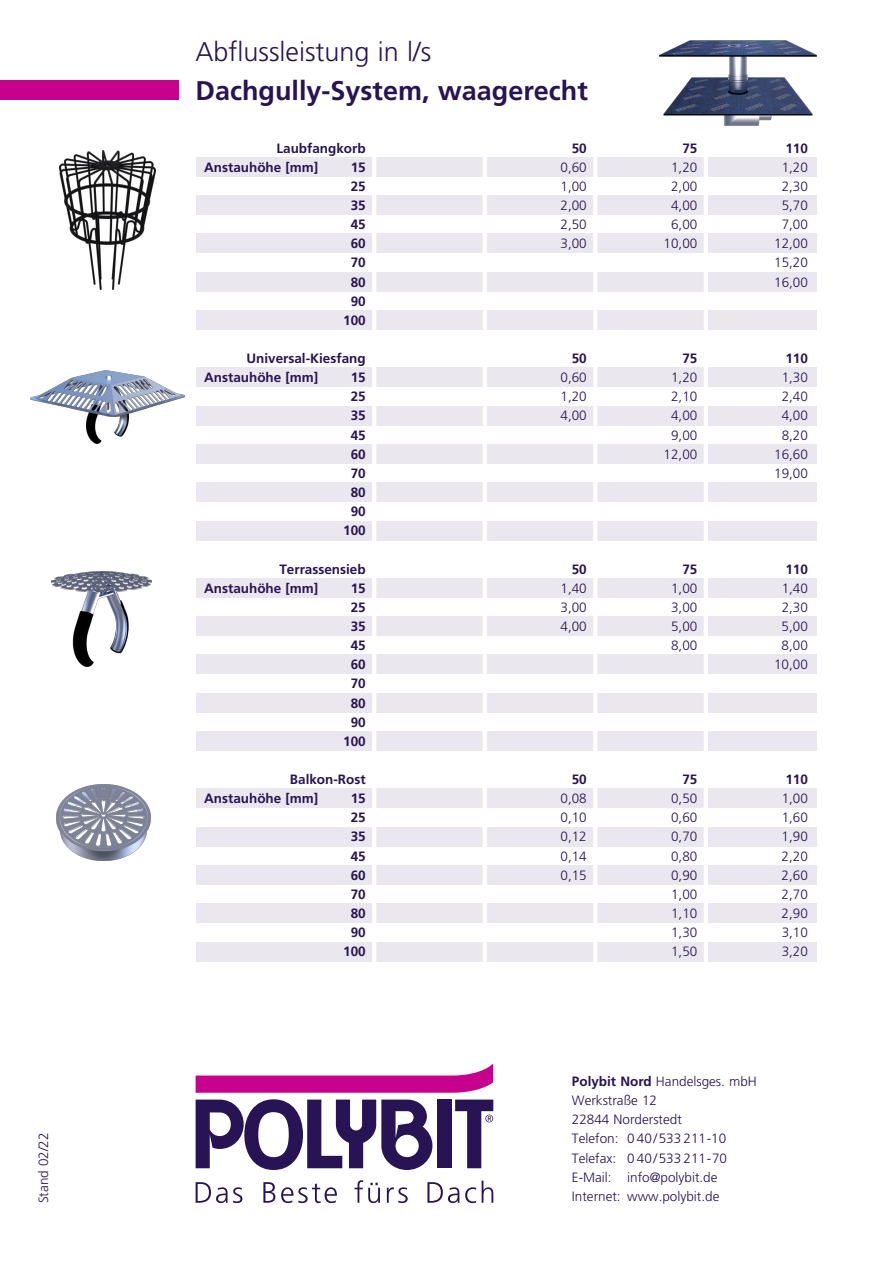
<style>
.page{position:relative;width:893px;height:1263px;background:#fff}
.page>*{position:absolute;margin:0;border:0;box-sizing:border-box;transform-origin:0 0}
.t1{font:700 27px "Frutiger LT Pro";color:#281354}
.t2{font:300 27px "Frutiger LT Pro";color:#281354}
.t3{font:300 13.5px/19.2px "Frutiger LT Pro";color:#281354}
.t4{font:700 13.5px/19.2px "Frutiger LT Pro";color:#281354;text-align:center}
.s1{font-weight:700}
</style>
<div class="page">
<img style="left:659px;top:40px;width:157px;height:86px">
<div style="left:196px;top:157px;width:620px;height:19px;background:#eae8ee"></div>
<div style="left:196px;top:196px;width:620px;height:19px;background:#eae8ee"></div>
<div style="left:196px;top:234px;width:620px;height:19px;background:#eae8ee"></div>
<div style="left:196px;top:272px;width:620px;height:19px;background:#eae8ee"></div>
<div style="left:196px;top:310px;width:620px;height:20px;background:#eae8ee"></div>
<div style="left:196px;top:368px;width:620px;height:19px;background:#eae8ee"></div>
<div style="left:196px;top:406px;width:620px;height:19px;background:#eae8ee"></div>
<div style="left:196px;top:444px;width:620px;height:19px;background:#eae8ee"></div>
<div style="left:196px;top:483px;width:620px;height:19px;background:#eae8ee"></div>
<div style="left:196px;top:521px;width:620px;height:19px;background:#eae8ee"></div>
<div style="left:196px;top:578px;width:620px;height:19px;background:#eae8ee"></div>
<div style="left:196px;top:617px;width:620px;height:19px;background:#eae8ee"></div>
<div style="left:196px;top:655px;width:620px;height:19px;background:#eae8ee"></div>
<div style="left:196px;top:693px;width:620px;height:19px;background:#eae8ee"></div>
<div style="left:196px;top:731px;width:620px;height:19px;background:#eae8ee"></div>
<div style="left:196px;top:789px;width:620px;height:19px;background:#eae8ee"></div>
<div style="left:196px;top:827px;width:620px;height:19px;background:#eae8ee"></div>
<div style="left:196px;top:865px;width:620px;height:19px;background:#eae8ee"></div>
<div style="left:196px;top:904px;width:620px;height:19px;background:#eae8ee"></div>
<div style="left:196px;top:942px;width:620px;height:19px;background:#eae8ee"></div>
<img style="left:52px;top:572px;width:100px;height:95px">
<div style="left:0;top:81px;width:179px;height:19px;background:#c7008d"></div>
<hr style="left:372px;top:138px;width:4px;height:909px;background:#fff">
<hr style="left:483px;top:138px;width:4px;height:895px;background:#fff">
<hr style="left:593px;top:138px;width:4px;height:919px;background:#fff">
<hr style="left:704px;top:138px;width:4px;height:889px;background:#fff">
<div style="left:437px;top:1099px;width:14px;height:69px;background:#281355"></div>
<svg style="left:196px;top:1099px;width:236px;height:71px"></svg>
<svg style="left:196px;top:1063px;width:297px;height:30px"></svg>
<svg style="left:455px;top:1099px;width:38px;height:69px"></svg>
<svg style="left:196px;top:1182px;width:46px;height:21px"></svg>
<svg style="left:263px;top:1182px;width:12px;height:21px"></svg>
<svg style="left:281px;top:1183px;width:56px;height:20px"></svg>
<svg style="left:354px;top:1180px;width:26px;height:23px"></svg>
<svg style="left:387px;top:1187px;width:21px;height:16px"></svg>
<svg style="left:427px;top:1182px;width:49px;height:21px"></svg>
<svg style="left:482px;top:1180px;width:11px;height:23px"></svg>
<img style="left:56px;top:785px;width:95px;height:75px">
<img style="left:31px;top:370px;width:153px;height:74px">
<img style="left:60px;top:150px;width:95px;height:140px">
<p class="t3" style="left:35px;top:1203px;width:72px;rotate:-90deg">Stand 02/22</p>
<h1 class="t2" style="left:196px;top:41px;width:237px">Abflussleistung in l/s</h1>
<h1 class="t1" style="left:196px;top:79px;width:394px">Dachgully-System, waagerecht</h1>
<p class="t4" style="left:276px;top:139px;width:91px">Laubfangkorb</p>
<p class="t4" style="left:572px;top:139px;width:17px">50</p>
<p class="t4" style="left:682px;top:139px;width:17px">75</p>
<p class="t4" style="left:785px;top:139px;width:24px">110</p>
<p class="t4" style="left:204px;top:158px;width:116px">Anstauhöhe [mm]</p>
<p class="t4" style="left:351px;top:158px;width:17px">15</p>
<p class="t3" style="left:561px;top:158px;width:28px">0,60</p>
<p class="t3" style="left:671px;top:158px;width:28px">1,20</p>
<p class="t3" style="left:782px;top:158px;width:28px">1,20</p>
<p class="t4" style="left:351px;top:178px;width:17px">25</p>
<p class="t3" style="left:561px;top:178px;width:28px">1,00</p>
<p class="t3" style="left:671px;top:178px;width:28px">2,00</p>
<p class="t3" style="left:782px;top:178px;width:28px">2,30</p>
<p class="t4" style="left:351px;top:197px;width:17px">35</p>
<p class="t3" style="left:560px;top:197px;width:28px">2,00</p>
<p class="t3" style="left:671px;top:197px;width:28px">4,00</p>
<p class="t3" style="left:782px;top:197px;width:28px">5,70</p>
<p class="t4" style="left:351px;top:216px;width:17px">45</p>
<p class="t3" style="left:561px;top:216px;width:28px">2,50</p>
<p class="t3" style="left:671px;top:216px;width:28px">6,00</p>
<p class="t3" style="left:782px;top:216px;width:28px">7,00</p>
<p class="t4" style="left:351px;top:235px;width:17px">60</p>
<p class="t3" style="left:561px;top:235px;width:28px">3,00</p>
<p class="t3" style="left:664px;top:235px;width:35px">10,00</p>
<p class="t3" style="left:774px;top:235px;width:35px">12,00</p>
<p class="t4" style="left:351px;top:254px;width:17px">70</p>
<p class="t3" style="left:774px;top:254px;width:35px">15,20</p>
<p class="t4" style="left:351px;top:273px;width:17px">80</p>
<p class="t3" style="left:774px;top:273px;width:35px">16,00</p>
<p class="t4" style="left:343px;top:292px;width:24px">90<br>100</p>
<p class="t4" style="left:246px;top:350px;width:121px">Universal-Kiesfang</p>
<p class="t4" style="left:572px;top:350px;width:17px">50</p>
<p class="t4" style="left:682px;top:350px;width:17px">75</p>
<p class="t4" style="left:785px;top:350px;width:24px">110</p>
<p class="t4" style="left:204px;top:369px;width:116px">Anstauhöhe [mm]</p>
<p class="t4" style="left:351px;top:369px;width:17px">15</p>
<p class="t3" style="left:560px;top:369px;width:28px">0,60</p>
<p class="t3" style="left:671px;top:369px;width:28px">1,20</p>
<p class="t3" style="left:782px;top:369px;width:28px">1,30</p>
<p class="t4" style="left:351px;top:388px;width:17px">25</p>
<p class="t3" style="left:560px;top:388px;width:28px">1,20</p>
<p class="t3" style="left:671px;top:388px;width:28px">2,10</p>
<p class="t3" style="left:782px;top:388px;width:28px">2,40</p>
<p class="t4" style="left:351px;top:407px;width:17px">35</p>
<p class="t3" style="left:560px;top:407px;width:28px">4,00</p>
<p class="t3" style="left:671px;top:407px;width:28px">4,00</p>
<p class="t3" style="left:782px;top:407px;width:28px">4,00</p>
<p class="t4" style="left:351px;top:426px;width:17px">45</p>
<p class="t3" style="left:671px;top:426px;width:28px">9,00</p>
<p class="t3" style="left:782px;top:426px;width:28px">8,20</p>
<p class="t4" style="left:351px;top:445px;width:17px">60</p>
<p class="t3" style="left:664px;top:445px;width:35px">12,00</p>
<p class="t3" style="left:774px;top:445px;width:35px">16,60</p>
<p class="t4" style="left:351px;top:465px;width:17px">70</p>
<p class="t3" style="left:774px;top:465px;width:35px">19,00</p>
<p class="t4" style="left:343px;top:484px;width:24px">80<br>90<br>100</p>
<p class="t4" style="left:279px;top:560px;width:88px">Terrassensieb</p>
<p class="t4" style="left:572px;top:560px;width:17px">50</p>
<p class="t4" style="left:682px;top:560px;width:17px">75</p>
<p class="t4" style="left:785px;top:560px;width:24px">110</p>
<p class="t4" style="left:204px;top:579px;width:116px">Anstauhöhe [mm]</p>
<p class="t4" style="left:351px;top:579px;width:17px">15</p>
<p class="t3" style="left:560px;top:579px;width:28px">1,40</p>
<p class="t3" style="left:671px;top:579px;width:28px">1,00</p>
<p class="t3" style="left:782px;top:579px;width:28px">1,40</p>
<p class="t4" style="left:351px;top:599px;width:17px">25</p>
<p class="t3" style="left:560px;top:598px;width:28px">3,00</p>
<p class="t3" style="left:671px;top:598px;width:28px">3,00</p>
<p class="t3" style="left:782px;top:598px;width:28px">2,30</p>
<p class="t4" style="left:351px;top:618px;width:17px">35</p>
<p class="t3" style="left:560px;top:618px;width:28px">4,00</p>
<p class="t3" style="left:671px;top:618px;width:28px">5,00</p>
<p class="t3" style="left:782px;top:618px;width:28px">5,00</p>
<p class="t4" style="left:351px;top:637px;width:17px">45</p>
<p class="t3" style="left:671px;top:637px;width:28px">8,00</p>
<p class="t3" style="left:782px;top:637px;width:28px">8,00</p>
<p class="t4" style="left:351px;top:656px;width:17px">60</p>
<p class="t3" style="left:774px;top:656px;width:35px">10,00</p>
<p class="t4" style="left:343px;top:675px;width:24px">70<br>80<br>90<br>100</p>
<p class="t4" style="left:290px;top:771px;width:77px">Balkon-Rost</p>
<p class="t4" style="left:572px;top:771px;width:17px">50</p>
<p class="t4" style="left:682px;top:771px;width:17px">75</p>
<p class="t4" style="left:785px;top:771px;width:24px">110</p>
<p class="t4" style="left:204px;top:790px;width:116px">Anstauhöhe [mm]</p>
<p class="t4" style="left:351px;top:790px;width:17px">15</p>
<p class="t3" style="left:560px;top:790px;width:28px">0,08</p>
<p class="t3" style="left:671px;top:790px;width:28px">0,50</p>
<p class="t3" style="left:782px;top:790px;width:28px">1,00</p>
<p class="t4" style="left:351px;top:809px;width:17px">25</p>
<p class="t3" style="left:560px;top:809px;width:28px">0,10</p>
<p class="t3" style="left:671px;top:809px;width:28px">0,60</p>
<p class="t3" style="left:782px;top:809px;width:28px">1,60</p>
<p class="t4" style="left:351px;top:828px;width:17px">35</p>
<p class="t3" style="left:560px;top:828px;width:28px">0,12</p>
<p class="t3" style="left:671px;top:828px;width:28px">0,70</p>
<p class="t3" style="left:782px;top:828px;width:28px">1,90</p>
<p class="t4" style="left:351px;top:847px;width:17px">45</p>
<p class="t3" style="left:560px;top:847px;width:28px">0,14</p>
<p class="t3" style="left:671px;top:847px;width:28px">0,80</p>
<p class="t3" style="left:782px;top:847px;width:28px">2,20</p>
<p class="t4" style="left:351px;top:866px;width:17px">60</p>
<p class="t3" style="left:560px;top:866px;width:28px">0,15</p>
<p class="t3" style="left:671px;top:866px;width:28px">0,90</p>
<p class="t3" style="left:782px;top:866px;width:28px">2,60</p>
<p class="t4" style="left:351px;top:886px;width:17px">70</p>
<p class="t3" style="left:671px;top:885px;width:28px">1,00</p>
<p class="t3" style="left:782px;top:885px;width:28px">2,70</p>
<p class="t4" style="left:351px;top:905px;width:17px">80</p>
<p class="t3" style="left:671px;top:905px;width:28px">1,10</p>
<p class="t3" style="left:782px;top:905px;width:28px">2,90</p>
<p class="t4" style="left:351px;top:924px;width:17px">90</p>
<p class="t3" style="left:671px;top:924px;width:28px">1,30</p>
<p class="t3" style="left:782px;top:924px;width:28px">3,10</p>
<p class="t4" style="left:343px;top:943px;width:24px">100</p>
<p class="t3" style="left:671px;top:943px;width:28px">1,50</p>
<p class="t3" style="left:782px;top:943px;width:28px">3,20</p>
<p class="t3" style="left:572px;top:1073px;width:186px"><span class="s1">Polybit Nord</span> Handelsges. mbH<br>Werkstraße 12<br>22844 Norderstedt<br>Telefon: 0 40/533 211-10<br>Telefax: 0 40/533 211-70<br>E-Mail: info@polybit.de<br>Internet: www.polybit.de</p>
</div>
